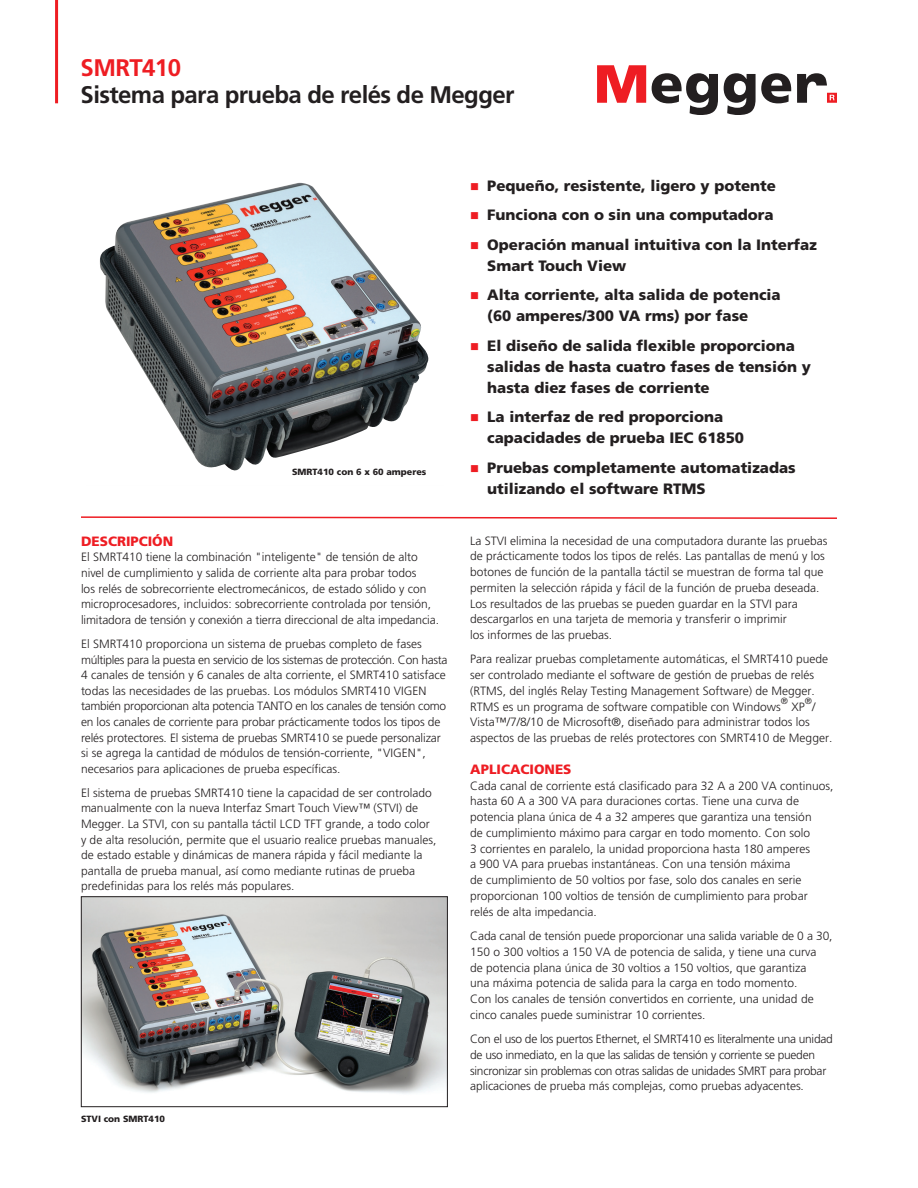
<style>
.page{position:relative;width:918px;height:1188px;background:#fff}
.page>*{position:absolute;margin:0;border:0;box-sizing:border-box;transform-origin:0 0}
.Front_Page_Product_D{font:700 24px "Frutiger LT Std";letter-spacing:-.025em;color:#231f20}
.Front_Page_Product_N{font:700 24px "Frutiger LT Std";letter-spacing:-.025em;color:#ee1d23}
.t1{font:900 15px/21px "Frutiger LT Std";color:#231f20}
._04a_large_red_headi{font:900 13.5px "Frutiger LT Std";color:#ee1d23}
._05a_body_copy{font:300 12px/15.8px "Frutiger LT Std";color:#231f20}
._05a_body_copy-2{font:300 12px/15.8px "Frutiger LT Std";letter-spacing:-.025em;color:#231f20}
._080_Photo_descripti{font:900 9px "Frutiger LT Std";color:#231f20}
._05a_body_copy-3{font:300 9px "Frutiger LT Std";color:#231f20}
</style>
<div class="page">
<img style="left:100px;top:183px;width:329px;height:288px">
<img style="left:83px;top:898px;width:363px;height:196px">
<div style="left:81px;top:896px;width:367px;height:211px;border:1px solid #231f20"></div>
<hr style="left:55px;top:0;width:3px;height:103px;background:#ee1d23">
<svg style="left:597px;top:65px;width:240px;height:50px"></svg>
<svg style="left:81px;top:516px;width:756px;height:3px"></svg>
<p class="Front_Page_Product_N" style="left:81px;top:54px;width:102px">SMRT410</p>
<p class="Front_Page_Product_D" style="left:81px;top:81px;width:435px">Sistema para prueba de relés de Megger</p>
<p class="_080_Photo_descripti" style="left:292px;top:466px;width:136px">SMRT410 con 6 x 60 amperes</p>
<p class="_04a_large_red_headi" style="left:81px;top:533px;width:94px">DESCRIPCIÓN</p>
<p class="_05a_body_copy" style="left:81px;top:550px;width:360px">El SMRT410 tiene la combinación "inteligente" de tensión de alto nivel de cumplimiento y salida de corriente alta para probar todos<br>los relés de sobrecorriente electromecánicos, de estado sólido y con microprocesadores, incluidos: sobrecorriente controlada por tensión, limitadora de tensión y conexión a tierra direccional de alta impedancia.</p>
<p class="_05a_body_copy" style="left:81px;top:636px;width:368px">El SMRT410 proporciona un sistema de pruebas completo de fases múltiples para la puesta en servicio de los sistemas de protección. Con hasta 4 canales de tensión y 6 canales de alta corriente, el SMRT410 satisface todas las necesidades de las pruebas. Los módulos SMRT410 VIGEN también proporcionan alta potencia TANTO en los canales de tensión como en los canales de corriente para probar prácticamente todos los tipos de relés protectores. El sistema de pruebas SMRT410 se puede personalizar si se agrega la cantidad de módulos de tensión-corriente, "VIGEN", necesarios para aplicaciones de prueba específicas.</p>
<p class="_05a_body_copy" style="left:81px;top:785px;width:357px">El sistema de pruebas SMRT410 tiene la capacidad de ser controlado manualmente con la nueva Interfaz Smart Touch View™ (STVI) de Megger. La STVI, con su pantalla táctil LCD TFT grande, a todo color y de alta resolución, permite que el usuario realice pruebas manuales, de estado estable y dinámicas de manera rápida y fácil mediante la pantalla de prueba manual, así como mediante rutinas de prueba predefinidas para los relés más populares.</p>
<p class="_080_Photo_descripti" style="left:81px;top:1113px;width:86px">STVI con SMRT410</p>
<p class="t1" style="left:487px;top:175px;width:290px">Pequeño, resistente, ligero y potente</p>
<p class="t1" style="left:487px;top:204px;width:288px">Funciona con o sin una computadora</p>
<p class="t1" style="left:487px;top:234px;width:331px">Operación manual intuitiva con la Interfaz<br>Smart Touch View</p>
<p class="t1" style="left:487px;top:284px;width:295px">Alta corriente, alta salida de potencia (60 amperes/300 VA rms) por fase</p>
<p class="t1" style="left:487px;top:335px;width:325px">El diseño de salida flexible proporciona salidas de hasta cuatro fases de tensión y hasta diez fases de corriente</p>
<p class="t1" style="left:487px;top:406px;width:258px">La interfaz de red proporciona capacidades de prueba IEC 61850</p>
<p class="t1" style="left:487px;top:457px;width:310px">Pruebas completamente automatizadas utilizando el software RTMS</p>
<p class="_05a_body_copy" style="left:470px;top:533px;width:359px">La STVI elimina la necesidad de una computadora durante las pruebas de prácticamente todos los tipos de relés. Las pantallas de menú y los botones de función de la pantalla táctil se muestran de forma tal que permiten la selección rápida y fácil de la función de prueba deseada.<br>Los resultados de las pruebas se pueden guardar en la STVI para descargarlos en una tarjeta de memoria y transferir o imprimir<br>los informes de las pruebas.</p>
<p class="_05a_body_copy" style="left:470px;top:652px;width:360px">Para realizar pruebas completamente automáticas, el SMRT410 puede ser controlado mediante el software de gestión de pruebas de relés (RTMS, del inglés Relay Testing Management Software) de Megger.<br>RTMS es un programa de software compatible con Windows</p>
<p class="_05a_body_copy-3" style="left:805px;top:696px;width:9px">®</p>
<p class="_05a_body_copy" style="left:812px;top:699px;width:5px">/</p>
<p class="_05a_body_copy" style="left:470px;top:715px;width:364px">Vista™/7/8/10 de Microsoft®, diseñado para administrar todos los aspectos de las pruebas de relés protectores con SMRT410 de Megger.</p>
<p class="_04a_large_red_headi" style="left:470px;top:761px;width:103px">APLICACIONES</p>
<p class="_05a_body_copy" style="left:470px;top:778px;width:365px">Cada canal de corriente está clasificado para 32 A a 200 VA continuos, hasta 60 A a 300 VA para duraciones cortas. Tiene una curva de potencia plana única de 4 a 32 amperes que garantiza una tensión<br>de cumplimiento máximo para cargar en todo momento. Con solo<br>3 corrientes en paralelo, la unidad proporciona hasta 180 amperes<br>a 900 VA para pruebas instantáneas. Con una tensión máxima<br>de cumplimiento de 50 voltios por fase, solo dos canales en serie proporcionan 100 voltios de tensión de cumplimiento para probar relés de alta impedancia.</p>
<p class="_05a_body_copy" style="left:470px;top:928px;width:364px">Cada canal de tensión puede proporcionar una salida variable de 0 a 30, 150 o 300 voltios a 150 VA de potencia de salida, y tiene una curva<br>de potencia plana única de 30 voltios a 150 voltios, que garantiza<br>una máxima potencia de salida para la carga en todo momento.<br>Con los canales de tensión convertidos en corriente, una unidad de cinco canales puede suministrar 10 corrientes.</p>
<p class="_05a_body_copy-2" style="left:470px;top:1031px;width:364px">Con el uso de los puertos Ethernet, el SMRT410 es literalmente una unidad de uso inmediato, en la que las salidas de tensión y corriente se pueden sincronizar sin problemas con otras salidas de unidades SMRT para probar aplicaciones de prueba más complejas, como pruebas adyacentes.</p>
<p class="_05a_body_copy-3" style="left:781px;top:696px;width:9px">®</p>
<p class="_05a_body_copy" style="left:792px;top:699px;width:15px">XP</p>
</div>
